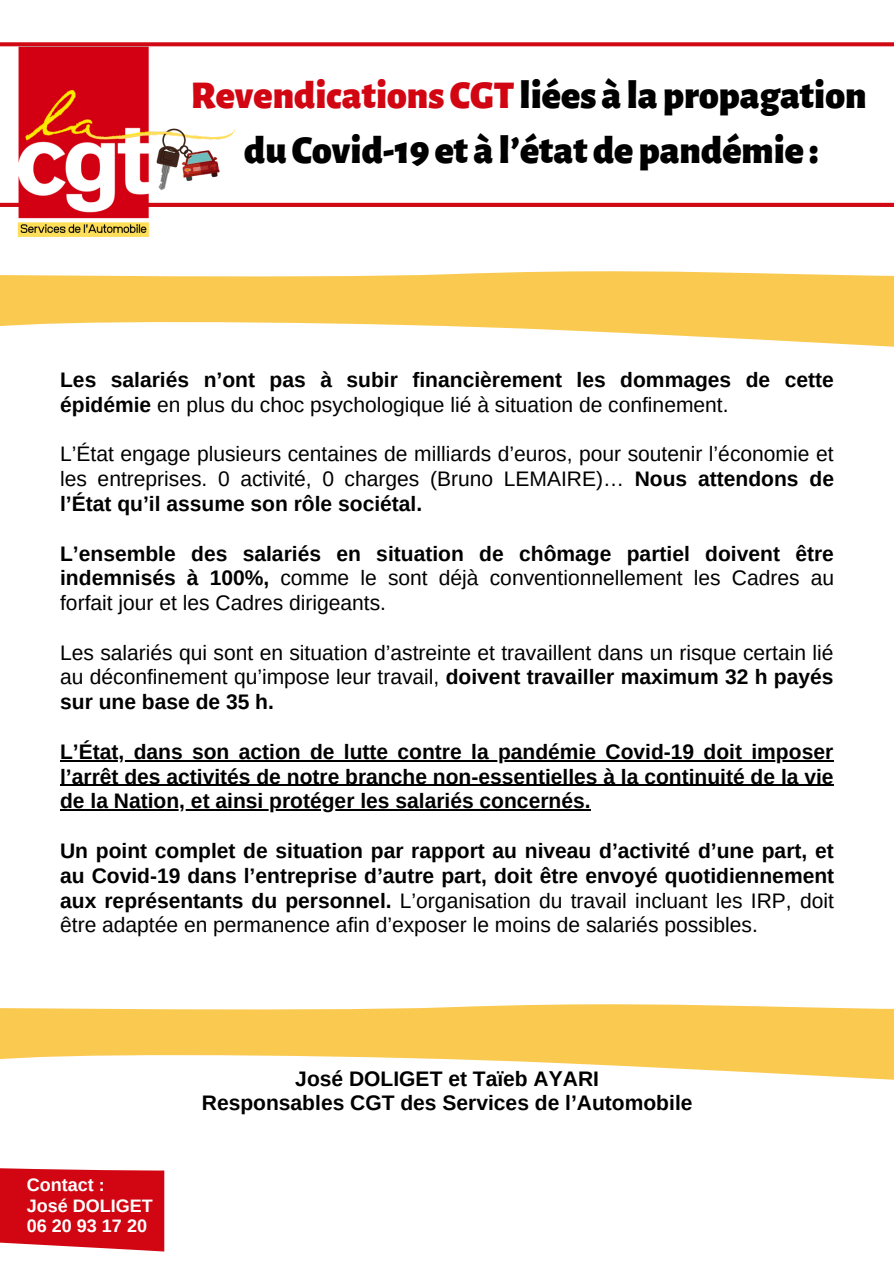
<style>
.page{position:relative;width:894px;height:1264px;background:#fff}
.page>*{position:absolute;margin:0;border:0;box-sizing:border-box;transform-origin:0 0}
.t1{font:900 39.6px/54.6px "Alegreya Sans";color:#000;text-align:center}
.t2{font:700 21px/24.8px "Arimo";color:#000;text-align:justify}
.t3{font:21px/24.8px "Arimo";color:#000;text-align:justify}
.t4{font:700 18px/20.2px "Arimo";color:#fff}
.s1{color:#d10612}
.s2{font-weight:400}
.s3{font-weight:700}
</style>
<div class="page">
<hr style="left:60px;top:760px;width:773px;height:1px;background:#000">
<hr style="left:60px;top:784px;width:773px;height:1px;background:#000">
<hr style="left:60px;top:809px;width:530px;height:1px;background:#000">
<svg style="left:0;top:42px;width:893px;height:165px"></svg>
<img style="left:14px;top:42px;width:223px;height:195px">
<svg style="left:0;top:1004px;width:893px;height:76px;fill:#fac94f"></svg>
<svg style="left:0;top:271px;width:893px;height:76px;fill:#fac94f"></svg>
<svg style="left:0;top:1168px;width:164px;height:83px;background:#d41622"></svg>
<h1 class="t1" style="left:191px;top:69px;width:677px"><span class="s1">Revendications CGT</span> liées à la propagation du Covid-19 et à l’état de pandémie :</h1>
<p class="t2" style="left:60px;top:367px;width:775px">Les salariés n’ont pas à subir financièrement les dommages de cette épidémie <span class="s2">en plus du choc psychologique lié à situation de confinement.</span></p>
<p class="t3" style="left:60px;top:442px;width:775px">L’État engage plusieurs centaines de milliards d’euros, pour soutenir l’économie et les entreprises. 0 activité, 0 charges (Bruno LEMAIRE)… <span class="s3">Nous attendons de l’État qu’il assume son rôle sociétal.</span></p>
<p class="t3" style="left:60px;top:541px;width:775px"><span class="s3">L’ensemble des salariés en situation de chômage partiel doivent être indemnisés à 100%,</span> comme le sont déjà conventionnellement les Cadres au forfait jour et les Cadres dirigeants.</p>
<p class="t3" style="left:60px;top:640px;width:774px">Les salariés qui sont en situation d’astreinte et travaillent dans un risque certain lié au déconfinement qu’impose leur travail, <span class="s3">doivent travailler maximum 32 h payés sur une base de 35 h.</span></p>
<p class="t2" style="left:60px;top:739px;width:774px">L’État, dans son action de lutte contre la pandémie Covid-19 doit imposer l’arrêt des activités de notre branche non-essentielles à la continuité de la vie de la Nation, et ainsi protéger les salariés concernés.</p>
<p class="t2" style="left:60px;top:838px;width:775px">Un point complet de situation par rapport au niveau d’activité d’une part, et au Covid-19 dans l’entreprise d’autre part, doit être envoyé quotidiennement aux représentants du personnel. <span class="s2">L’organisation du travail incluant les IRP, doit être adaptée en permanence afin d’exposer le moins de salariés possibles.</span></p>
<p class="t4" style="left:27px;top:1174px;width:127px">Contact :<br>José DOLIGET<br>06 20 93 17 20</p>
<p class="t2" style="left:202px;top:1065px;width:492px;text-align:center">José DOLIGET et Taïeb AYARI<br>Responsables CGT des Services de l’Automobile</p>
</div>
